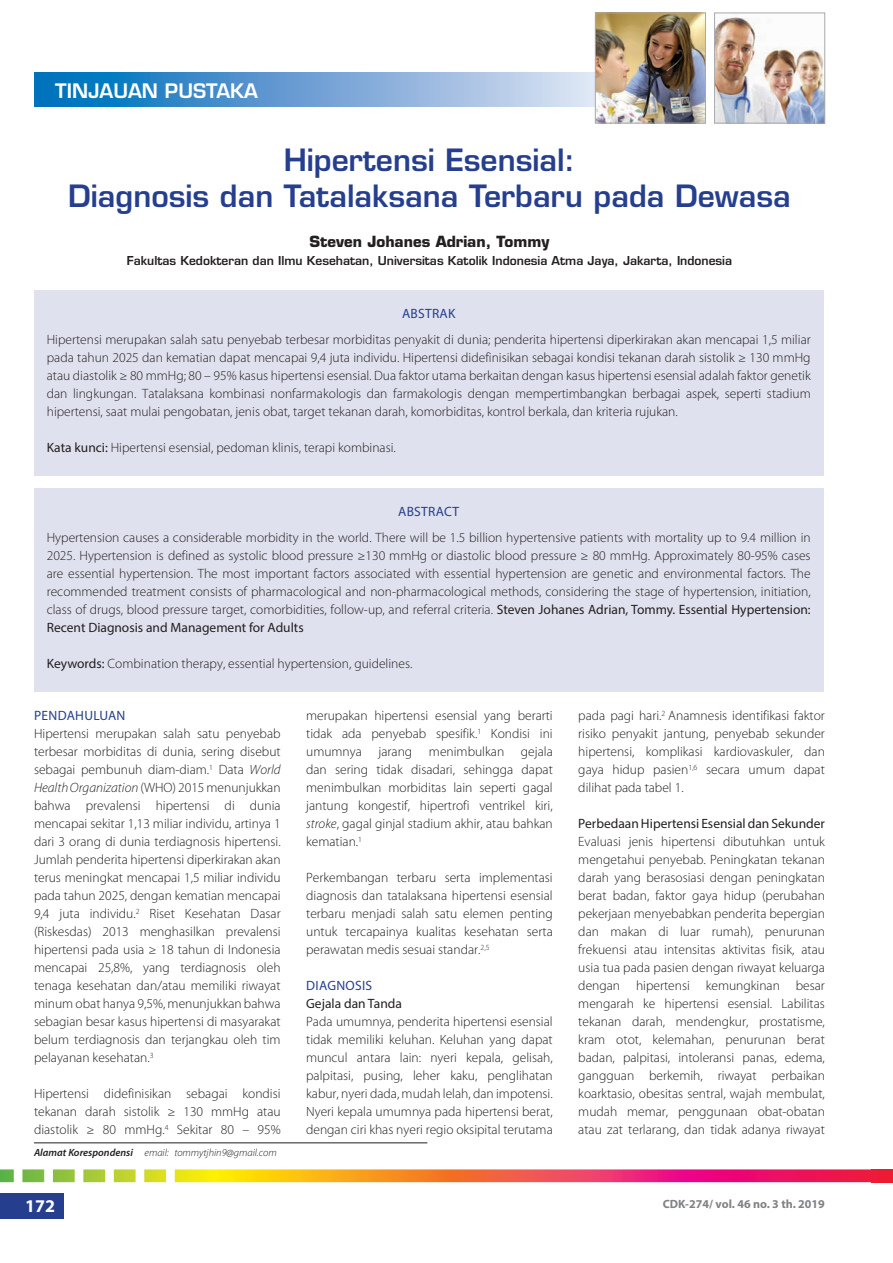
<style>
.page{position:relative;width:893px;height:1263px;background:#fff}
.page>*{position:absolute;margin:0;border:0;box-sizing:border-box;transform-origin:0 0}
.t1{font:600 30px/36px "Eurostile LT Std";color:#253f8e;text-align:center}
.t2{font:600 19.5px "Eurostile LT Std";color:#fff}
.t3{font:700 18px "Myriad Pro";color:#fff}
.t4{font:700 15px "Eurostile LT Std";color:#231f20}
.t5{font:300 13.5px/18px "Myriad Pro";color:#231f20;text-align:justify}
.t6{font:13.5px "Myriad Pro";color:#231f20}
.t7{font:13.5px "Myriad Pro";letter-spacing:.02em;color:#253f8e}
.t8{font:600 12px "Eurostile LT Std";color:#231f20}
.t9{font:700 12px "Myriad Pro";color:#808285}
.t10{font:italic 300 10.5px "Myriad Pro";color:#231f20}
.s1{font-weight:400}
.s2{font-style:italic}
.s3{font-weight:600}
</style>
<div class="page">
<svg style="left:34px;top:72px;width:561px;height:35px;background:#6aa4d5"></svg>
<img style="left:716px;top:17px;width:107px;height:104px">
<div style="left:714px;top:13px;width:111px;height:110px;border:1px solid #a8a9ad"></div>
<img style="left:597px;top:15px;width:107px;height:106px">
<div style="left:595px;top:13px;width:111px;height:110px;border:1px solid #a8a9ad"></div>
<div style="left:0;top:1193px;width:64px;height:25px;background:#253f8e"></div>
<svg style="left:0;top:1169px;width:893px;height:13px;background:#e87d50"></svg>
<hr style="left:34px;top:1142px;width:393px;height:1px;background:#231f20">
<div style="left:34px;top:290px;width:789px;height:186px;background:#e0e1ee"></div>
<div style="left:34px;top:488px;width:789px;height:204px;background:#e0e1ee"></div>
<h2 class="t2" style="left:55px;top:79px;width:204px">TINJAUAN PUSTAKA</h2>
<h1 class="t1" style="left:68px;top:142px;width:724px">Hipertensi Esensial:<br>Diagnosis dan Tatalaksana Terbaru pada Dewasa</h1>
<p class="t4" style="left:310px;top:232px;width:241px">Steven Johanes Adrian, Tommy</p>
<p class="t8" style="left:127px;top:253px;width:607px">Fakultas Kedokteran dan Ilmu Kesehatan, Universitas Katolik Indonesia Atma Jaya, Jakarta, Indonesia</p>
<p class="t7" style="left:402px;top:305px;width:55px">AbstrAk</p>
<p class="t5" style="left:47px;top:330px;width:765px">Hipertensi merupakan salah satu penyebab terbesar morbiditas penyakit di dunia; penderita hipertensi diperkirakan akan mencapai 1,5 miliar pada tahun 2025 dan kematian dapat mencapai 9,4 juta individu. Hipertensi didefinisikan sebagai kondisi tekanan darah sistolik ≥ 130 mmHg atau diastolik ≥ 80 mmHg; 80 – 95% kasus hipertensi esensial. Dua faktor utama berkaitan dengan kasus hipertensi esensial adalah faktor genetik dan lingkungan. Tatalaksana kombinasi nonfarmakologis dan farmakologis dengan mempertimbangkan berbagai aspek, seperti stadium hipertensi, saat mulai pengobatan, jenis obat, target tekanan darah, komorbiditas, kontrol berkala, dan kriteria rujukan.</p>
<p class="t5" style="left:47px;top:438px;width:351px"><span class="s1">kata kunci:</span> Hipertensi esensial, pedoman klinis, terapi kombinasi.</p>
<p class="t7" style="left:398px;top:503px;width:63px">AbstrAct</p>
<p class="t5" style="left:47px;top:529px;width:765px">Hypertension causes a considerable morbidity in the world. There will be 1.5 billion hypertensive patients with mortality up to 9.4 million in 2025. Hypertension is defined as systolic blood pressure ≥130 mmHg or diastolic blood pressure ≥ 80 mmHg. Approximately 80-95% cases are essential hypertension. The most important factors associated with essential hypertension are genetic and environmental factors. The recommended treatment consists of pharmacological and non-pharmacological methods, considering the stage of hypertension, initiation, class of drugs, blood pressure target, comorbidities, follow-up, and referral criteria. <span class="s1">steven Johanes Adrian, tommy. Essential Hypertension: recent Diagnosis and Management for Adults</span></p>
<p class="t5" style="left:47px;top:655px;width:367px"><span class="s1">keywords:</span> Combination therapy, essential hypertension, guidelines.</p>
<p class="t7" style="left:34px;top:707px;width:93px">PENDAHULUAN</p>
<p class="t5" style="left:34px;top:725px;width:248px">Hipertensi merupakan salah satu penyebab terbesar morbiditas di dunia, sering disebut sebagai pembunuh diam-diam.<sup>1</sup> Data <span class="s2">World Health Organization</span> (WHO) 2015 menunjukkan bahwa prevalensi hipertensi di dunia mencapai sekitar 1,13 miliar individu, artinya 1 dari 3 orang di dunia terdiagnosis hipertensi.<br>Jumlah penderita hipertensi diperkirakan akan terus meningkat mencapai 1,5 miliar individu pada tahun 2025, dengan kematian mencapai 9,4 juta individu.<sup>2</sup> Riset Kesehatan Dasar (Riskesdas) 2013 menghasilkan prevalensi hipertensi pada usia ≥ 18 tahun di Indonesia mencapai 25,8%, yang terdiagnosis oleh tenaga kesehatan dan/atau memiliki riwayat minum obat hanya 9,5%, menunjukkan bahwa sebagian besar kasus hipertensi di masyarakat belum terdiagnosis dan terjangkau oleh tim pelayanan kesehatan.<sup>3</sup></p>
<p class="t5" style="left:34px;top:1085px;width:248px">Hipertensi didefinisikan sebagai kondisi tekanan darah sistolik ≥ 130 mmHg atau diastolik ≥ 80 mmHg.<sup>4</sup> Sekitar 80 – 95%</p>
<p class="t5" style="left:578px;top:707px;width:248px">pada pagi hari.<sup>2</sup> Anamnesis identifikasi faktor risiko penyakit jantung, penyebab sekunder hipertensi, komplikasi kardiovaskuler, dan gaya hidup pasien<sup>1,6</sup> secara umum dapat dilihat pada tabel 1.</p>
<p class="t6" style="left:578px;top:815px;width:248px">Perbedaan Hipertensi Esensial dan sekunder</p>
<p class="t5" style="left:578px;top:833px;width:248px">Evaluasi jenis hipertensi dibutuhkan untuk mengetahui penyebab. Peningkatan tekanan darah yang berasosiasi dengan peningkatan berat badan, faktor gaya hidup (perubahan pekerjaan menyebabkan penderita bepergian dan makan di luar rumah), penurunan frekuensi atau intensitas aktivitas fisik, atau usia tua pada pasien dengan riwayat keluarga dengan hipertensi kemungkinan besar mengarah ke hipertensi esensial. Labilitas tekanan darah, mendengkur, prostatisme, kram otot, kelemahan, penurunan berat badan, palpitasi, intoleransi panas, edema, gangguan berkemih, riwayat perbaikan koarktasio, obesitas sentral, wajah membulat, mudah memar, penggunaan obat-obatan atau zat terlarang, dan tidak adanya riwayat</p>
<p class="t5" style="left:306px;top:707px;width:248px">merupakan hipertensi esensial yang berarti tidak ada penyebab spesifik.<sup>1</sup> Kondisi ini umumnya jarang menimbulkan gejala dan sering tidak disadari, sehingga dapat menimbulkan morbiditas lain seperti gagal jantung kongestif, hipertrofi ventrikel kiri, <span class="s2">stroke</span>, gagal ginjal stadium akhir, atau bahkan kematian.<sup>1</sup></p>
<p class="t5" style="left:306px;top:869px;width:248px">Perkembangan terbaru serta implementasi diagnosis dan tatalaksana hipertensi esensial terbaru menjadi salah satu elemen penting untuk tercapainya kualitas kesehatan serta perawatan medis sesuai standar.<sup>2,5</sup></p>
<p class="t7" style="left:306px;top:977px;width:67px">DIAGNOsIs</p>
<p class="t6" style="left:306px;top:995px;width:97px">Gejala dan tanda</p>
<p class="t5" style="left:306px;top:1013px;width:248px">Pada umumnya, penderita hipertensi esensial tidak memiliki keluhan. Keluhan yang dapat muncul antara lain: nyeri kepala, gelisah, palpitasi, pusing, leher kaku, penglihatan kabur, nyeri dada, mudah lelah, dan impotensi.<br>Nyeri kepala umumnya pada hipertensi berat, dengan ciri khas nyeri regio oksipital terutama</p>
<p class="t10" style="left:34px;top:1146px;width:244px"><span class="s3">Alamat Korespondensi</span> email: tommytjhin9@gmail.com</p>
<h3 class="t3" style="left:25px;top:1194px;width:31px">172</h3>
<p class="t9" style="left:663px;top:1196px;width:164px">CDK-274/ vol. 46 no. 3 th. 2019</p>
</div>
